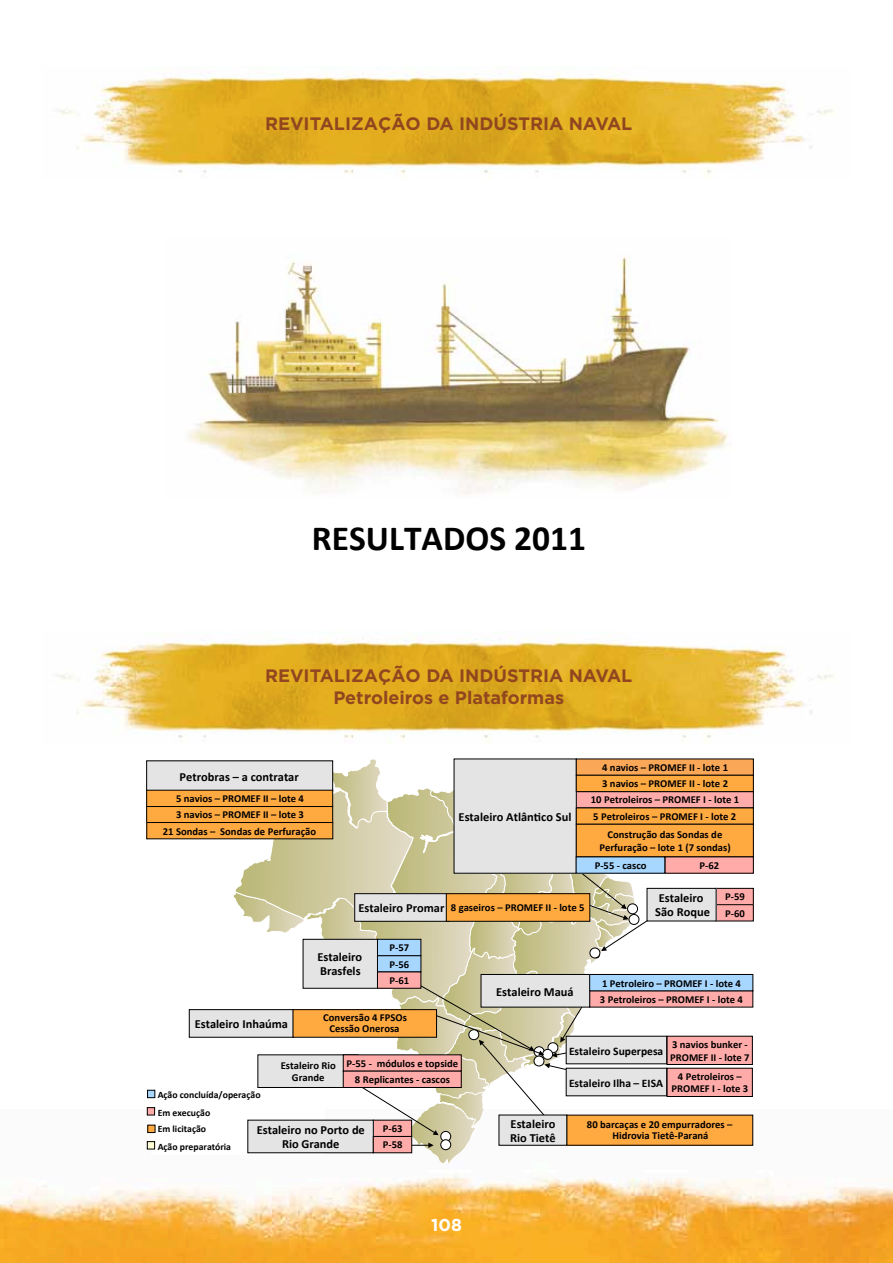
<style>
.page{position:relative;width:893px;height:1263px;background:#fff}
.page>*{position:absolute;margin:0;border:0;box-sizing:border-box;transform-origin:0 0}
.t1{font:700 35.4px "Calibri";color:#000}
.t2{font:700 18px "Gotham";color:#91461f}
.t3{font:700 17.25px "Gotham";color:#fff}
.t4{font:700 12.45px/14.1px "Calibri";color:#000}
.t5{font:700 11.55px "Calibri";color:#000}
.t6{font:700 10.65px/12.5px "Calibri";color:#000;text-align:center}
.t7{font:700 9.75px/17.2px "Calibri";color:#000}
.s1{font-size:12.45px}
</style>
<div class="page">
<img style="left:0;top:1109px;width:893px;height:154px">
<img style="left:58px;top:72px;width:776px;height:107px">
<img style="left:58px;top:637px;width:776px;height:107px">
<div style="left:576px;top:792px;width:177px;height:16px;background:#ffaba9"></div>
<div style="left:716px;top:888px;width:37px;height:17px;background:#ffaba9"></div>
<div style="left:716px;top:888px;width:38px;height:17px;border:1px solid #000"></div>
<div style="left:716px;top:905px;width:37px;height:16px;background:#ffaba9"></div>
<div style="left:716px;top:904px;width:38px;height:17px;border:1px solid #000"></div>
<div style="left:647px;top:888px;width:69px;height:33px;background:#e4e4e4"></div>
<div style="left:647px;top:888px;width:69px;height:33px;border:1px solid #000"></div>
<div style="left:590px;top:991px;width:163px;height:16px;background:#ffaba9"></div>
<div style="left:576px;top:808px;width:177px;height:16px;background:#ffa941"></div>
<div style="left:576px;top:807px;width:178px;height:17px;border:1px solid #000"></div>
<div style="left:667px;top:1068px;width:85px;height:28px;background:#ffaba9"></div>
<div style="left:667px;top:1068px;width:86px;height:29px;border:1px solid #000"></div>
<div style="left:147px;top:806px;width:186px;height:17px;background:#ffa941"></div>
<div style="left:147px;top:761px;width:186px;height:30px;background:#e4e4e4"></div>
<div style="left:576px;top:759px;width:177px;height:16px;background:#faa757"></div>
<div style="left:667px;top:1036px;width:85px;height:28px;background:#ffaba9"></div>
<div style="left:667px;top:1036px;width:86px;height:29px;border:1px solid #000"></div>
<div style="left:576px;top:775px;width:177px;height:17px;background:#ffa941"></div>
<div style="left:576px;top:775px;width:178px;height:17px;border:1px solid #000"></div>
<div style="left:147px;top:822px;width:186px;height:17px;background:#ffa941"></div>
<div style="left:146px;top:822px;width:187px;height:17px;border:1px solid #000"></div>
<div style="left:576px;top:824px;width:177px;height:33px;background:#ffa941"></div>
<div style="left:147px;top:790px;width:186px;height:16px;background:#ffa941"></div>
<div style="left:146px;top:790px;width:187px;height:17px;border:1px solid #000"></div>
<div style="left:567px;top:1115px;width:186px;height:30px;background:#ffa941"></div>
<div style="left:151px;top:1085px;width:174px;height:70px;background:#fff"></div>
<div style="left:148px;top:1125px;width:7px;height:7px;background:#ffa941"></div>
<div style="left:147px;top:1125px;width:8px;height:8px;border:1px solid #000"></div>
<div style="left:147px;top:1107px;width:8px;height:8px;background:#ffaba9"></div>
<div style="left:147px;top:1107px;width:8px;height:8px;border:1px solid #000"></div>
<div style="left:147px;top:1141px;width:8px;height:8px;background:#fffed5"></div>
<div style="left:147px;top:1141px;width:8px;height:8px;border:1px solid #000"></div>
<div style="left:148px;top:1090px;width:7px;height:8px;background:#a7d6fe"></div>
<div style="left:147px;top:1090px;width:8px;height:8px;border:1px solid #000"></div>
<div style="left:665px;top:857px;width:88px;height:16px;background:#ffaba9"></div>
<div style="left:665px;top:856px;width:89px;height:17px;border:1px solid #000"></div>
<div style="left:590px;top:974px;width:163px;height:17px;background:#a7d6fe"></div>
<div style="left:589px;top:974px;width:164px;height:17px;border:1px solid #000"></div>
<div style="left:189px;top:1010px;width:104px;height:27px;background:#e4e4e4"></div>
<div style="left:189px;top:1009px;width:105px;height:28px;border:1px solid #000"></div>
<svg style="left:233px;top:758px;width:433px;height:405px"></svg>
<div style="left:499px;top:1115px;width:68px;height:30px;background:#e4e4e4"></div>
<div style="left:469px;top:1030px;width:10px;height:10px;background:#fff;border-radius:50%"></div>
<div style="left:469px;top:1029px;width:10px;height:11px;border:1px solid #000;border-radius:50%"></div>
<img style="left:188px;top:255px;width:544px;height:240px">
<p class="t2" style="left:265px;top:113px;width:277px">REVITALI ZAÇÃO DA IN DÚSTRIA</p>
<p class="t2" style="left:569px;top:113px;width:65px">NAVAL</p>
<p class="t1" style="left:312px;top:516px;width:276px">RESULTADOS 2011</p>
<p class="t2" style="left:265px;top:665px;width:277px">REVITALI ZAÇÃO DA IN DÚSTRIA</p>
<p class="t2" style="left:569px;top:665px;width:65px">NAVAL</p>
<p class="t2" style="left:333px;top:687px;width:232px">Petroleiros e Plataformas</p>
<p class="t4" style="left:180px;top:770px;width:121px">Petrobras – a contratar</p>
<p class="t6" style="left:176px;top:792px;width:129px">5 navios – PROMEF II – lote 4</p>
<p class="t6" style="left:176px;top:808px;width:129px">3 navios – PROMEF II – lote 3</p>
<p class="t4" style="left:459px;top:810px;width:114px">Estaleiro AtlânXco Sul</p>
<p class="t6" style="left:602px;top:761px;width:127px">4 navios – PROMEF II --‐ lote 1</p>
<p class="t6" style="left:602px;top:777px;width:127px">3 navios – PROMEF II --‐ lote 2</p>
<p class="t6" style="left:591px;top:794px;width:150px">10 Petroleiros – PROMEF I --‐ lote 1</p>
<p class="t6" style="left:593px;top:810px;width:145px">5 Petroleiros – PROMEF I --‐ lote 2</p>
<p class="t6" style="left:163px;top:825px;width:155px">21 Sondas – Sondas de Perfuração</p>
<p class="t6" style="left:599px;top:829px;width:133px">Construção das Sondas de<br>Perfuração – lote 1 (7 sondas)</p>
<p class="t6" style="left:358px;top:901px;width:228px"><span class="s1">Estaleiro Promar</span> 8 gaseiros – PROMEF II --‐ lote 5</p>
<p class="t4" style="left:317px;top:950px;width:46px">Estaleiro<br>Brasfels</p>
<p class="t6" style="left:390px;top:941px;width:21px">P--‐57</p>
<p class="t6" style="left:390px;top:958px;width:21px">P--‐56</p>
<p class="t6" style="left:390px;top:974px;width:21px">P--‐61</p>
<p class="t4" style="left:195px;top:1017px;width:95px">Estaleiro Inhaúma</p>
<p class="t6" style="left:323px;top:1012px;width:85px;line-height:10.6px">Conversão 4 FPSOs<br>Cessão Onerosa</p>
<p class="t4" style="left:496px;top:984px;width:79px">Estaleiro Mauá</p>
<p class="t6" style="left:595px;top:859px;width:53px">P--‐55 --‐ casco</p>
<p class="t6" style="left:699px;top:859px;width:21px">P--‐62</p>
<p class="t4" style="left:655px;top:891px;width:56px">Estaleiro<br>São Roque</p>
<p class="t6" style="left:725px;top:888px;width:21px;line-height:16.4px;text-align:left">P--‐59<br>P--‐60</p>
<p class="t6" style="left:602px;top:977px;width:140px">1 Petroleiro – PROMEF I --‐ lote 4</p>
<p class="t6" style="left:600px;top:993px;width:145px">3 Petroleiros – PROMEF I --‐ lote 4</p>
<p class="t6" style="left:281px;top:1059px;width:57px">Estaleiro Rio<br>Grande</p>
<p class="t6" style="left:347px;top:1057px;width:113px">P--‐55 --‐ módulos e topside</p>
<p class="t6" style="left:355px;top:1073px;width:97px">8 Replicantes --‐ cascos</p>
<p class="t7" style="left:158px;top:1086px;width:104px">Ação concluída/operação<br>Em execução<br>Em licitação<br>Ação preparatória</p>
<p class="t4" style="left:257px;top:1123px;width:110px">Estaleiro no Porto de</p>
<p class="t6" style="left:383px;top:1122px;width:21px">P--‐63</p>
<p class="t4" style="left:282px;top:1137px;width:59px">Rio Grande</p>
<p class="t6" style="left:383px;top:1138px;width:21px">P--‐58</p>
<p class="t3" style="left:431px;top:1215px;width:32px">108</p>
<p class="t4" style="left:510px;top:1116px;width:47px">Estaleiro<br>Rio Tietê</p>
<p class="t6" style="left:670px;top:1038px;width:81px;text-align:left">3 navios bunker --‐<br>PROMEF II --‐ lote 7</p>
<p class="t5" style="left:569px;top:1043px;width:96px">Estaleiro Superpesa</p>
<p class="t5" style="left:569px;top:1075px;width:96px">Estaleiro Ilha – EISA</p>
<p class="t6" style="left:672px;top:1070px;width:78px">4 Petroleiros –<br>PROMEF I --‐ lote 3</p>
<p class="t6" style="left:587px;top:1119px;width:147px;line-height:10.6px">80 barcaças e 20 empurradores –<br>Hidrovia Tietê--‐Paraná</p>
</div>
